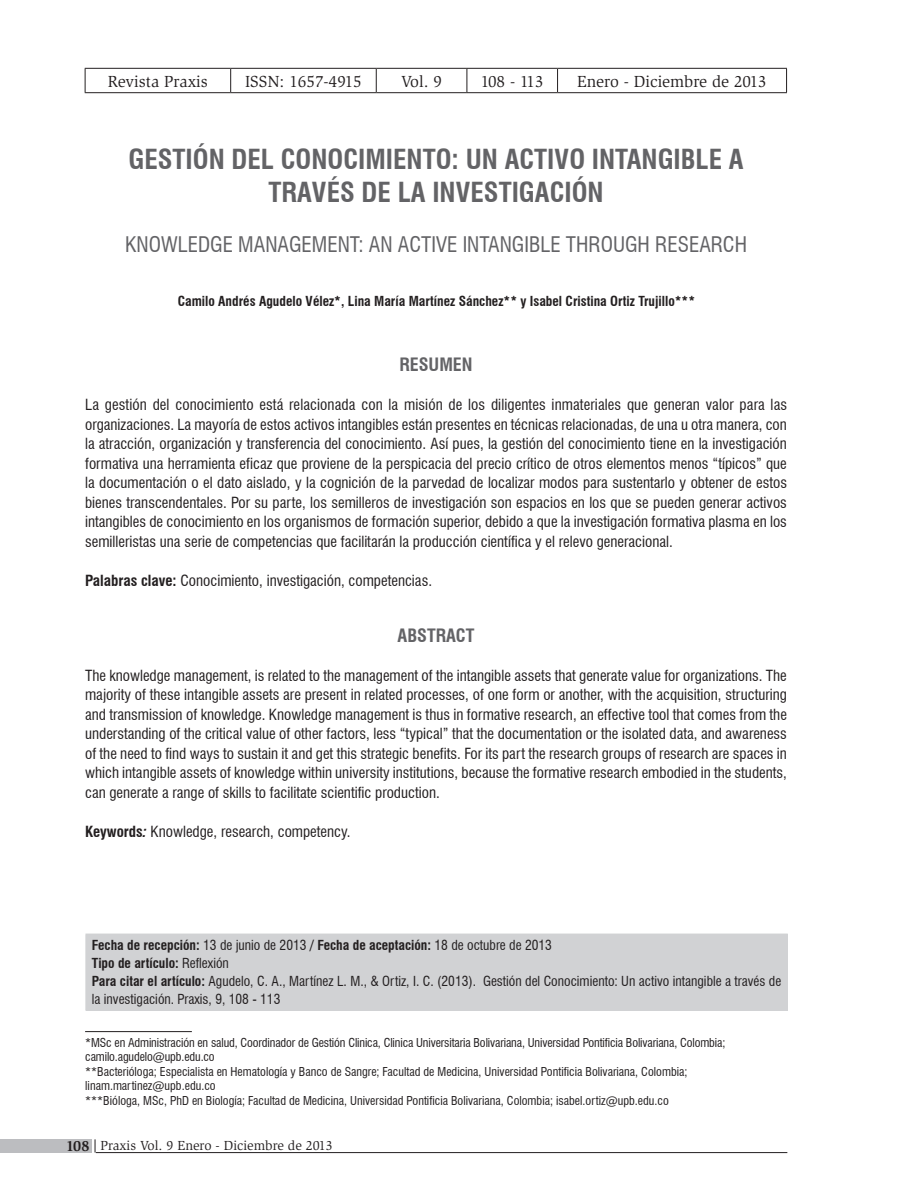
<style>
.page{position:relative;width:915px;height:1191px;background:#fff}
.page>*{position:absolute;margin:0;border:0;box-sizing:border-box;transform-origin:0 0}
.t1{font:700 condensed 27px/32.4px "Swiss 721 BT";color:#636366;text-align:center}
.t2{font:condensed 21px "Swiss 721 BT";color:#636366}
.t3{font:700 condensed 18px "Swiss 721 BT";color:#636366}
.t4{font:16.5px "Slimbach";color:#231f20}
.t5{font:condensed 15px/19.5px "Swiss 721 BT";color:#231f20;text-align:justify}
.t6{font:condensed 13.5px/18px "Swiss 721 BT";color:#231f20}
.t7{font:700 condensed 13.5px "Swiss 721 BT";color:#231f20}
.t8{font:13.5px "Slimbach";color:#231f20}
.t9{font:condensed 12px/14.4px "Swiss 721 BT";color:#231f20}
.s1{font-weight:700}
.s2{font-weight:700;font-style:italic}
.s3{font-weight:700;font-size:15px}
</style>
<div class="page">
<div style="left:0;top:1139px;width:91px;height:14px;background:#bcbdc0"></div>
<hr style="left:96px;top:1152px;width:691px;height:1px;background:#231f20">
<svg style="left:95px;top:1139px;width:1px;height:13px"></svg>
<hr style="left:85px;top:1031px;width:107px;height:1px;background:#231f20">
<hr style="left:85px;top:68px;width:145px;height:1px;background:#231f20">
<svg style="left:85px;top:69px;width:1px;height:23px"></svg>
<hr style="left:230px;top:68px;width:146px;height:1px;background:#231f20">
<svg style="left:230px;top:69px;width:1px;height:23px"></svg>
<hr style="left:376px;top:68px;width:90px;height:1px;background:#231f20">
<svg style="left:376px;top:69px;width:1px;height:23px"></svg>
<hr style="left:466px;top:68px;width:91px;height:1px;background:#231f20">
<svg style="left:466px;top:69px;width:1px;height:23px"></svg>
<hr style="left:557px;top:68px;width:229px;height:1px;background:#231f20">
<svg style="left:557px;top:69px;width:1px;height:23px"></svg>
<hr style="left:85px;top:92px;width:145px;height:1px;background:#231f20">
<hr style="left:230px;top:92px;width:146px;height:1px;background:#231f20">
<hr style="left:376px;top:92px;width:90px;height:1px;background:#231f20">
<hr style="left:466px;top:92px;width:91px;height:1px;background:#231f20">
<hr style="left:557px;top:92px;width:229px;height:1px;background:#231f20">
<div style="left:86px;top:934px;width:701px;height:76px;background:#d1d2d4"></div>
<hr style="left:85px;top:933px;width:702px;height:1px;background:#d1d2d4">
<hr style="left:85px;top:934px;width:1px;height:76px;background:#d1d2d4">
<hr style="left:85px;top:1010px;width:702px;height:1px;background:#d1d2d4">
<p class="t4" style="left:108px;top:72px;width:101px">Revista Praxis</p>
<p class="t4" style="left:245px;top:72px;width:118px">ISSN: 1657-4915</p>
<p class="t4" style="left:401px;top:72px;width:42px">Vol. 9</p>
<p class="t4" style="left:480px;top:72px;width:64px">108 - 113</p>
<p class="t4" style="left:577px;top:72px;width:191px">Enero - Diciembre de 2013</p>
<h1 class="t1" style="left:128px;top:143px;width:616px">GESTIÓN DEL CONOCIMIENTO: UN ACTIVO INTANGIBLE A<br>TRAVÉS DE LA INVESTIGACIÓN</h1>
<h2 class="t2" style="left:125px;top:232px;width:623px">KNOWLEDGE MANAGEMENT: AN ACTIVE INTANGIBLE THROUGH RESEARCH</h2>
<p class="t7" style="left:178px;top:293px;width:518px">Camilo Andrés Agudelo Vélez*, Lina María Martínez Sánchez** y Isabel Cristina Ortiz Trujillo***</p>
<p class="t3" style="left:399px;top:354px;width:75px">RESUMEN</p>
<p class="t5" style="left:85px;top:395px;width:703px">La gestión del conocimiento está relacionada con la misión de los diligentes inmateriales que generan valor para las organizaciones. La mayoría de estos activos intangibles están presentes en técnicas relacionadas, de una u otra manera, con la atracción, organización y transferencia del conocimiento. Así pues, la gestión del conocimiento tiene en la investigación formativa una herramienta eficaz que proviene de la perspicacia del precio crítico de otros elementos menos “típicos” que la documentación o el dato aislado, y la cognición de la parvedad de localizar modos para sustentarlo y obtener de estos bienes transcendentales. Por su parte, los semilleros de investigación son espacios en los que se pueden generar activos intangibles de conocimiento en los organismos de formación superior, debido a que la investigación formativa plasma en los semilleristas una serie de competencias que facilitarán la producción científica y el relevo generacional.</p>
<p class="t5" style="left:85px;top:571px;width:348px"><span class="s1">Palabras clave:</span> Conocimiento, investigación, competencias.</p>
<p class="t3" style="left:397px;top:624px;width:78px">ABSTRACT</p>
<p class="t5" style="left:85px;top:665px;width:703px">The knowledge management, is related to the management of the intangible assets that generate value for organizations. The majority of these intangible assets are present in related processes, of one form or another, with the acquisition, structuring and transmission of knowledge. Knowledge management is thus in formative research, an effective tool that comes from the understanding of the critical value of other factors, less “typical” that the documentation or the isolated data, and awareness of the need to find ways to sustain it and get this strategic benefits. For its part the research groups of research are spaces in which intangible assets of knowledge within university institutions, because the formative research embodied in the students, can generate a range of skills to facilitate scientific production.</p>
<p class="t5" style="left:85px;top:821px;width:267px"><span class="s1">Keywords</span><span class="s2">:</span> Knowledge, research, competency.</p>
<p class="t6" style="left:92px;top:936px;width:690px"><span class="s1">Fecha de recepción:</span> 13 de junio de 2013 <span class="s1">/ Fecha de aceptación:</span> 18 de octubre de 2013<br><span class="s1">Tipo de artículo:</span> Reflexión<br><span class="s1">Para citar el artículo:</span> Agudelo, C. A., Martínez L. M., &amp; Ortiz, I. C. (2013). Gestión del Conocimiento: Un activo intangible a través de la investigación. Praxis, 9, 108 - 113</p>
<p class="t9" style="left:85px;top:1035px;width:641px">*MSc en Administración en salud, Coordinador de Gestión Clinica, Clinica Universitaria Bolivariana, Universidad Pontificia Bolivariana, Colombia; camilo.agudelo@upb.edu.co<br>**Bacterióloga; Especialista en Hematología y Banco de Sangre; Facultad de Medicina, Universidad Pontificia Bolivariana, Colombia; linam.martinez@upb.edu.co<br>***Bióloga, MSc, PhD en Biología; Facultad de Medicina, Universidad Pontificia Bolivariana, Colombia; isabel.ortiz@upb.edu.co</p>
<p class="t8" style="left:66px;top:1137px;width:268px"><span class="s3">108</span> Praxis Vol. 9 Enero - Diciembre de 2013</p>
</div>
